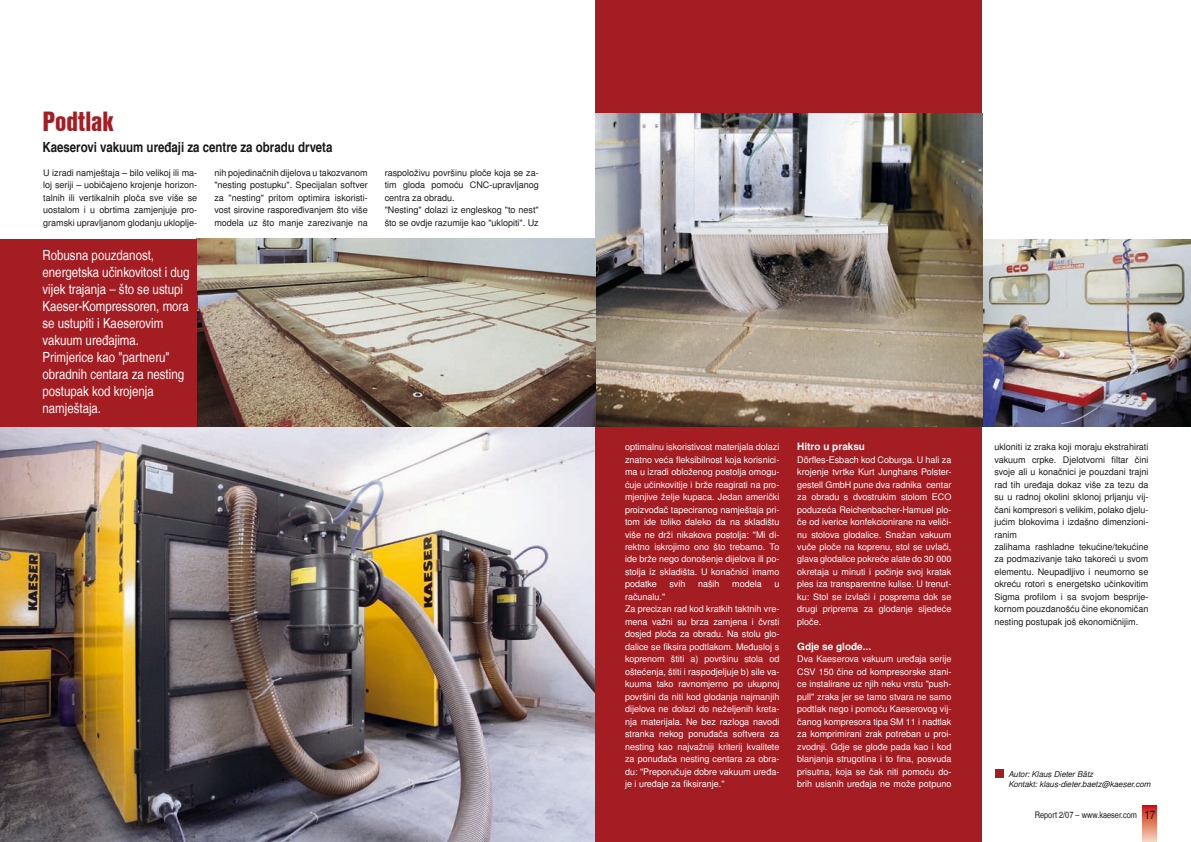
<style>
.page{position:relative;width:1191px;height:842px;background:#fff}
.page>*{position:absolute;margin:0;border:0;box-sizing:border-box;transform-origin:0 0}
.t1{font:27px "Nimbus San L Bla Con";color:#a41d23}
.t2{font:14px/17px "Nimbus San L Reg Con";color:#fff}
.t3{font:14px "Nimbus San L Bol Con";color:#1a171c}
.t4{font:700 10px "Nimbus San L";color:#fff}
.t5{font:9px/12.5px "Nimbus San L";color:#fff;text-align:justify}
.t6{font:9px/12.5px "Nimbus San L";color:#1a171c;text-align:justify}
.t7{font:9px "Nimbus San L Reg Con";color:#1a171c}
.t8{font:italic 8px/10px "Nimbus San L";color:#1a171c}
.s1{font-size:12px}
</style>
<div class="page">
<img style="left:982px;top:240px;width:209px;height:187px">
<div style="left:994px;top:769px;width:9px;height:9px;background:#a41d23"></div>
<img style="left:0;top:427px;width:595px;height:415px">
<div style="left:595px;top:0;width:387px;height:842px;background:#a41d23"></div>
<img style="left:595px;top:113px;width:387px;height:314px">
<img style="left:197px;top:239px;width:398px;height:188px">
<div style="left:0;top:239px;width:197px;height:188px;background:#a41d23"></div>
<svg style="left:1142px;top:806px;width:14px;height:36px"></svg>
<h1 class="t1" style="left:43px;top:100px;width:73px">Podtlak</h1>
<h2 class="t3" style="left:43px;top:138px;width:291px">Kaeserovi vakuum uređaji za centre za obradu drveta</h2>
<p class="t6" style="left:43px;top:167px;width:156px">U izradi namještaja – bilo velikoj ili ma&shy;loj seriji – uobičajeno krojenje horizon&shy;talnih ili vertikalnih ploča sve više se uostalom i u obrtima zamjenjuje pro&shy;gramski upravljanom glodanju ukloplje-</p>
<p class="t6" style="left:214px;top:167px;width:155px">nih pojedinačnih dijelova u takozvanom "nesting postupku". Specijalan softver za "nesting" pritom optimira iskoristi&shy;vost sirovine raspoređivanjem što više modela uz što manje zarezivanje na</p>
<p class="t6" style="left:385px;top:167px;width:156px;text-align:left">raspoloživu površinu ploče koja se za&shy;tim gloda pomoću CNC-upravljanog centra za obradu.<br>"Nesting" dolazi iz engleskog "to nest" što se ovdje razumije kao "uklopiti". Uz</p>
<p class="t2" style="left:43px;top:247px;width:149px">Robusna pouzdanost, energetska učinkovitost i dug vijek trajanja – što se ustupi<br>Kaeser-Kompressoren, mora se ustupiti i Kaeserovim vakuum uređajima.<br>Primjerice kao "partneru" obradnih centara za nesting postupak kod krojenja namještaja.</p>
<p class="t5" style="left:625px;top:441px;width:156px">optimalnu iskoristivost materijala dolazi znatno veća fleksibilnost koja korisnici&shy;ma u izradi obloženog postolja omogu&shy;ćuje učinkovitije i brže reagirati na pro&shy;mjenjive želje kupaca. Jedan američki proizvođač tapeciranog namještaja pri&shy;tom ide toliko daleko da na skladištu više ne drži nikakova postolja: "Mi di&shy;rektno iskrojimo ono što trebamo. To ide brže nego donošenje dijelova ili po&shy;stolja iz skladišta. U konačnici imamo podatke</p>
<p class="t5" style="left:669px;top:578px;width:18px">svih</p>
<p class="t5" style="left:698px;top:578px;width:23px">naših</p>
<p class="t5" style="left:732px;top:578px;width:31px">modela</p>
<p class="t5" style="left:774px;top:578px;width:7px">u</p>
<p class="t5" style="left:625px;top:591px;width:156px;text-align:left">računalu."<br>Za precizan rad kod kratkih taktnih vre&shy;mena važni su brza zamjena i čvrsti dosjed ploča za obradu. Na stolu glo&shy;dalice se fiksira podtlakom. Međusloj s koprenom štiti a) površinu stola od oštećenja, štiti i raspodjeljuje b) sile va&shy;kuuma tako ravnomjerno po ukupnoj površini da niti kod glodanja najmanjih dijelova ne dolazi do neželjenih kreta&shy;nja materijala. Ne bez razloga navodi stranka nekog ponuđača softvera za nesting kao najvažniji kriterij kvalitete za ponuđača nesting centara za obra&shy;du: "Preporučuje dobre vakuum uređa&shy;je i uređaje za fiksiranje."</p>
<p class="t4" style="left:797px;top:441px;width:69px">Hitro u praksu</p>
<p class="t5" style="left:797px;top:453px;width:156px">Dörfles-Esbach kod Coburga. U hali za krojenje tvrtke Kurt Junghans Polster&shy;gestell GmbH pune dva radnika centar za obradu s dvostrukim stolom ECO poduzeća Reichenbacher-Hamuel plo&shy;če od iverice konfekcionirane na veliči&shy;nu stolova glodalice. Snažan vakuum vuče ploče na koprenu, stol se uvlači, glava glodalice pokreće alate do 30 000 okretaja u minuti i počinje svoj kratak ples iza transparentne kulise. U trenut&shy;ku: Stol se izvlači i posprema dok se drugi priprema za glodanje sljedeće ploče.</p>
<p class="t4" style="left:797px;top:640px;width:75px">Gdje se glođe...</p>
<p class="t5" style="left:797px;top:653px;width:156px">Dva Kaeserova vakuum uređaja serije CSV 150 čine od kompresorske stani&shy;ce instalirane uz njih neku vrstu "push&shy;pull" zraka jer se tamo stvara ne samo podtlak nego i pomoću Kaeserovog vij&shy;čanog kompresora tipa SM 11 i nadtlak za komprimirani zrak potreban u proi&shy;zvodnji. Gdje se glođe pada kao i kod blanjanja strugotina i to fina, posvuda prisutna, koja se čak niti pomoću do&shy;brih usisnih uređaja ne može potpuno</p>
<p class="t6" style="left:994px;top:441px;width:156px;text-align:left">ukloniti iz zraka koji moraju ekstrahirati vakuum crpke. Djelotvorni filtar čini svoje ali u konačnici je pouzdani trajni rad tih uređaja dokaz više za tezu da su u radnoj okolini sklonoj prljanju vij&shy;čani kompresori s velikim, polako djelu&shy;jućim blokovima i izdašno dimenzioni&shy;ranim<br>zalihama rashladne tekućine/tekućine za podmazivanje tako takoreći u svom elementu. Neupadljivo i neumorno se okreću rotori s energetsko učinkovitim Sigma profilom i sa svojom besprije&shy;kornom pouzdanošću čine ekonomičan nesting postupak još ekonomičnijim.</p>
<p class="t8" style="left:1008px;top:769px;width:144px">Autor: Klaus Dieter Bätz<br>Kontakt: klaus-dieter.baetz@kaeser.com</p>
<p class="t7" style="left:1034px;top:809px;width:122px">Report 2/07 – www.kaeser.com <span class="s1">17</span></p>
</div>
